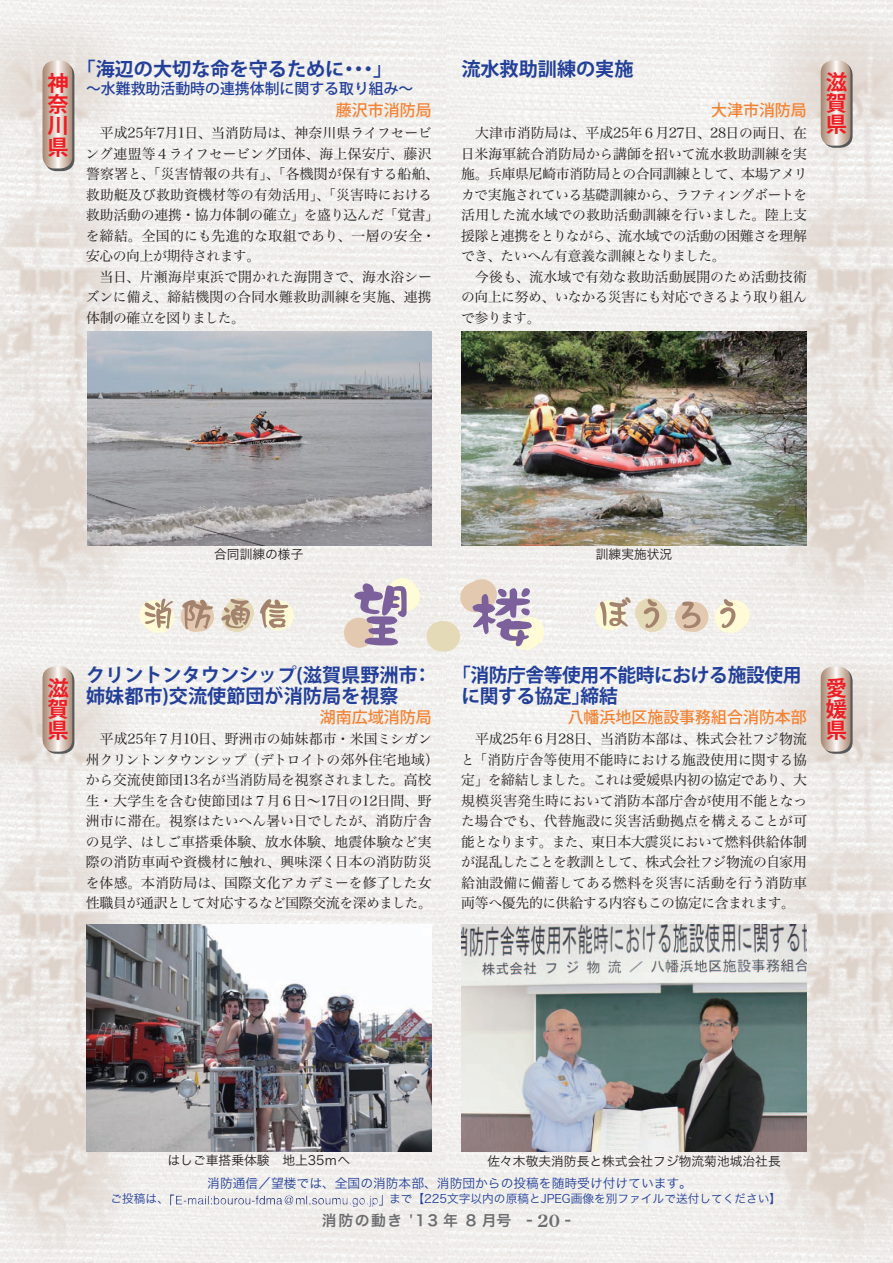
<style>
.page{position:relative;width:893px;height:1263px;background:#fff}
.page>*{position:absolute;margin:0;border:0;box-sizing:border-box;transform-origin:0 0}
.t1{font:700 21.3px/21.3px "Koz Go Std";color:#ee1d23;text-align:justify}
.t2{font:700 19.2px/21.3px "Koz Go Std";color:#223f99}
.t3{font:700 19.2px/21.3px "Koz Go Std";letter-spacing:-.02em;color:#223f99}
.t4{font:500 15.9px "Koz Go Std";color:#f48232}
.t5{font:500 14.85px "Koz Go Std";color:#223f99}
.t6{font:14.85px "Hira Kaku Pro W6";letter-spacing:.1em;color:#6c6d70}
.t7{font:13.8px/20.5px "Hira Min Pro N W3";letter-spacing:-.01em;color:#231f20;text-align:justify}
.t8{font:13.8px "Hira Min Pro N W3";letter-spacing:-.04em;color:#231f20}
.t9{font:13.8px "Hira Min Pro N W3";letter-spacing:.01em;color:#231f20}
.t10{font:13.8px "Hira Min Pro N W3";letter-spacing:-.035em;color:#231f20}
.t11{font:13.8px "Hira Min Pro N W3";letter-spacing:.02em;color:#231f20}
.t12{font:13.8px "Hira Min Pro N W3";letter-spacing:.015em;color:#231f20}
.t13{font:13.8px "Hira Min Pro N W3";letter-spacing:.025em;color:#231f20}
.t14{font:12.75px "Hira Kaku Pro N W3";color:#231f20}
.t15{font:12.75px "Hira Kaku Pro N W3";color:#223f99}
.t16{font:11.7px "Hira Kaku Pro N W3";color:#223f99}
.s1{font-family:"Century Old Style Std";font-weight:700;font-size:16.95px}
</style>
<div class="page">
<img style="left:0;top:0;width:893px;height:1263px">
<div style="left:344px;top:618px;width:30px;height:30px;background:#e3c9af;border-radius:50%"></div>
<div style="left:264px;top:600px;width:30px;height:30px;background:#fffbd6;border-radius:50%"></div>
<div style="left:595px;top:600px;width:30px;height:30px;background:#fffbd6;border-radius:50%"></div>
<svg style="left:354px;top:577px;width:192px;height:75px"></svg>
<svg style="left:138px;top:598px;width:150px;height:37px"></svg>
<svg style="left:600px;top:597px;width:151px;height:38px"></svg>
<img style="left:170px;top:1194px;width:213px;height:13px">
<img style="left:86px;top:925px;width:346px;height:226px">
<img style="left:461px;top:925px;width:346px;height:226px">
<svg style="left:45px;top:63px;width:29px;height:108px"></svg>
<svg style="left:43px;top:61px;width:29px;height:107px;background:#d1bfb3"></svg>
<svg style="left:823px;top:63px;width:30px;height:85px"></svg>
<svg style="left:821px;top:61px;width:29px;height:85px;background:#d0bfb3"></svg>
<svg style="left:45px;top:669px;width:29px;height:85px"></svg>
<svg style="left:43px;top:666px;width:29px;height:86px;background:#d1bfb4"></svg>
<svg style="left:823px;top:669px;width:30px;height:85px"></svg>
<svg style="left:821px;top:666px;width:29px;height:86px;background:#d1bfb3"></svg>
<img style="left:461px;top:332px;width:346px;height:213px">
<img style="left:88px;top:332px;width:344px;height:213px">
<p class="t2" style="left:77px;top:59px;width:317px">「海辺の大切な命を守るために・・・」</p>
<p class="t5" style="left:86px;top:79px;width:329px">〜水難救助活動時の連携体制に関する取り組み〜</p>
<p class="t4" style="left:336px;top:100px;width:97px">藤沢市消防局</p>
<p class="t7" style="left:100px;top:121px;width:334px">平成25年7月1日、当消防局は、神奈川県ライフセービ</p>
<p class="t7" style="left:86px;top:142px;width:348px">ング連盟等４ライフセービング団体、海上保安庁、藤沢</p>
<p class="t11" style="left:86px;top:162px;width:354px">警察署と、「災害情報の共有」、「各機関が保有する船舶、</p>
<p class="t12" style="left:86px;top:183px;width:348px">救助艇及び救助資機材等の有効活用」、「災害時における</p>
<p class="t7" style="left:86px;top:204px;width:354px">救助活動の連携・協力体制の確立」を盛り込んだ「覚書」</p>
<p class="t13" style="left:86px;top:224px;width:351px">を締結。全国的にも先進的な取組であり、一層の安全・</p>
<p class="t10" style="left:86px;top:244px;width:176px">安心の向上が期待されます。</p>
<p class="t9" style="left:100px;top:265px;width:334px">当日、片瀬海岸東浜で開かれた海開きで、海水浴シー</p>
<p class="t9" style="left:86px;top:285px;width:347px">ズンに備え、締結機関の合同水難救助訓練を実施、連携</p>
<p class="t8" style="left:86px;top:306px;width:160px">体制の確立を図りました。</p>
<p class="t2" style="left:461px;top:59px;width:174px">流水救助訓練の実施</p>
<p class="t1" style="left:48px;top:74px;width:22px">神奈川県</p>
<p class="t1" style="left:826px;top:73px;width:23px">滋賀県</p>
<p class="t4" style="left:711px;top:100px;width:97px">大津市消防局</p>
<p class="t7" style="left:475px;top:121px;width:333px">大津市消防局は、平成25年６月27日、28日の両日、在</p>
<p class="t7" style="left:461px;top:142px;width:348px">日米海軍統合消防局から講師を招いて流水救助訓練を実</p>
<p class="t7" style="left:461px;top:162px;width:348px">施。兵庫県尼崎市消防局との合同訓練として、本場アメリ</p>
<p class="t8" style="left:461px;top:183px;width:348px">カで実施されている基礎訓練から、ラフティングボートを</p>
<p class="t9" style="left:461px;top:203px;width:347px">活用した流水域での救助活動訓練を行いました。陸上支</p>
<p class="t10" style="left:461px;top:224px;width:347px">援隊と連携をとりながら、流水域での活動の困難さを理解</p>
<p class="t8" style="left:461px;top:244px;width:266px">でき、たいへん有意義な訓練となりました。</p>
<p class="t7" style="left:475px;top:265px;width:333px">今後も、流水域で有効な救助活動展開のため活動技術</p>
<p class="t8" style="left:461px;top:285px;width:347px">の向上に努め、いなかる災害にも対応できるよう取り組ん</p>
<p class="t7" style="left:461px;top:306px;width:81px">で参ります。</p>
<p class="t14" style="left:214px;top:543px;width:91px">合同訓練の様子</p>
<p class="t14" style="left:596px;top:543px;width:78px">訓練実施状況</p>
<p class="t2" style="left:86px;top:665px;width:347px">クリントンタウンシップ(滋賀県野洲市：姉妹都市)交流使節団が消防局を視察</p>
<p class="t4" style="left:320px;top:707px;width:113px">湖南広域消防局</p>
<p class="t3" style="left:461px;top:665px;width:342px;text-indent:-9px">「消防庁舎等使用不能時における施設使用に関する協定」締結</p>
<p class="t4" style="left:568px;top:707px;width:241px">八幡浜地区施設事務組合消防本部</p>
<p class="t1" style="left:48px;top:679px;width:23px">滋賀県</p>
<p class="t1" style="left:826px;top:679px;width:22px">愛媛県</p>
<p class="t7" style="left:461px;top:727px;width:348px;text-indent:14px">平成25年６月28日、当消防本部は、株式会社フジ物流と「消防庁舎等使用不能時における施設使用に関する協定」を締結しました。これは愛媛県内初の協定であり、大規模災害発生時において消防本部庁舎が使用不能となった場合でも、代替施設に災害活動拠点を構えることが可能となります。また、東日本大震災において燃料供給体制が混乱したことを教訓として、株式会社フジ物流の自家用給油設備に備蓄してある燃料を災害に活動を行う消防車両等へ優先的に供給する内容もこの協定に含まれます。</p>
<p class="t7" style="left:86px;top:727px;width:355px;text-align:center">平成25年７月10日、野洲市の姉妹都市・米国ミシガン<br>州クリントンタウンシップ（デトロイトの郊外住宅地域）から交流使節団13名が当消防局を視察されました。高校生・大学生を含む使節団は７月６日〜17日の12日間、野洲市に滞在。視察はたいへん暑い日でしたが、消防庁舎の見学、はしご車搭乗体験、放水体験、地震体験など実際の消防車両や資機材に触れ、興味深く日本の消防防災を体感。本消防局は、国際文化アカデミーを修了した女性職員が通訳として対応するなど国際交流を深めました。</p>
<p class="t14" style="left:168px;top:1149px;width:184px">はしご車搭乗体験　地上35ｍへ</p>
<p class="t14" style="left:487px;top:1150px;width:295px">佐々木敬夫消防長と株式会社フジ物流菊池城治社長</p>
<p class="t15" style="left:207px;top:1171px;width:486px">消防通信／望楼では、全国の消防本部、消防団からの投稿を随時受け付けています。</p>
<p class="t16" style="left:111px;top:1188px;width:60px">ご投稿は、</p>
<p class="t16" style="left:389px;top:1188px;width:394px">まで【225文字以内の原稿とJPEG画像を別ファイルで送付してください】</p>
<p class="t6" style="left:322px;top:1207px;width:250px">消防の動き '13 年 8 月号 - <span class="s1">20</span> -</p>
</div>
